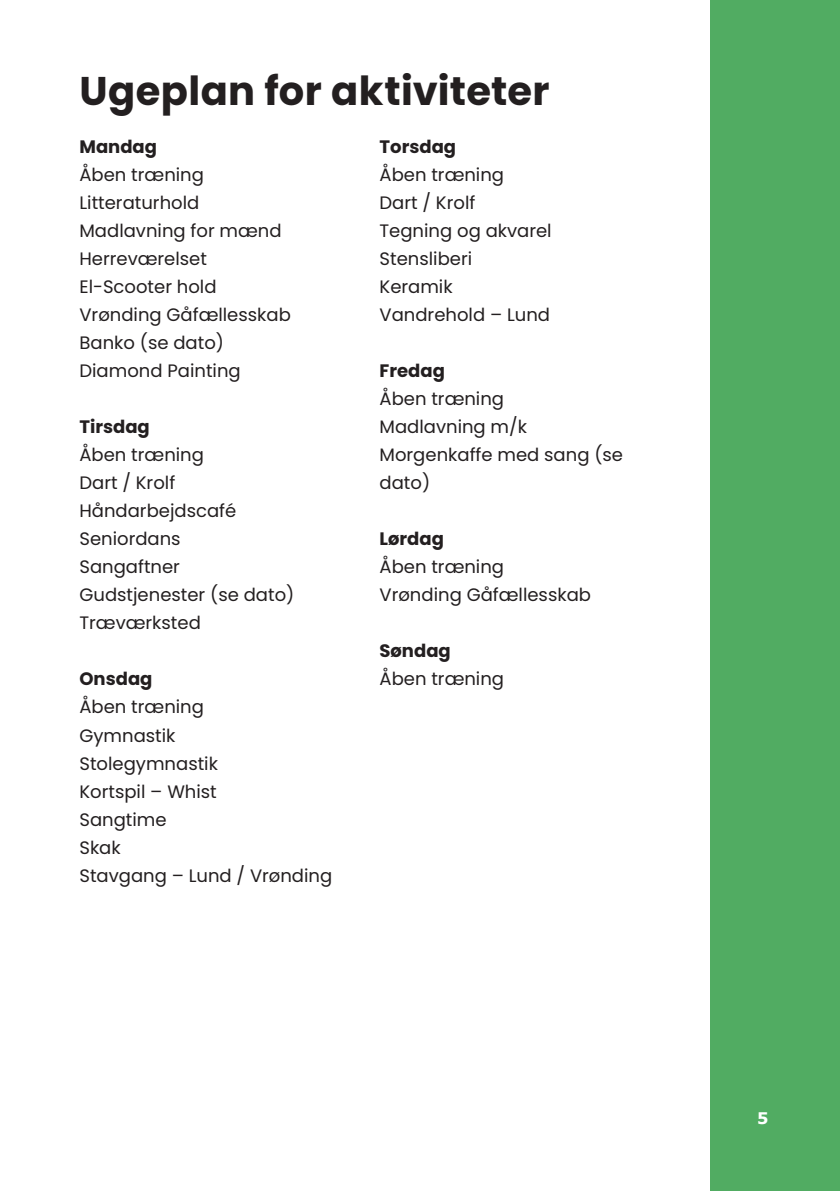
<style>
.page{position:relative;width:840px;height:1191px;background:#fff}
.page>*{position:absolute;margin:0;border:0;box-sizing:border-box;transform-origin:0 0}
.Underoverskrift{font:700 40px "Poppins";letter-spacing:.01em;color:#231f20}
.brødtekst{font:18px/28px "Poppins";color:#231f20}
.Mellemrubrik{font:700 18px "Poppins";color:#231f20}
.t1{font:700 16px "Verdana";color:#fff}
</style>
<div class="page">
<div style="left:710px;top:0;width:129px;height:1191px;background:#51ac62"></div>
<h2 class="Underoverskrift" style="left:79px;top:68px;width:471px">Ugeplan for aktiviteter</h2>
<h3 class="Mellemrubrik" style="left:79px;top:136px;width:79px">Mandag</h3>
<p class="brødtekst" style="left:79px;top:161px;width:126px">Åben træning</p>
<p class="brødtekst" style="left:79px;top:189px;width:121px">Litteraturhold</p>
<p class="brødtekst" style="left:79px;top:217px;width:203px">Madlavning for mænd</p>
<p class="brødtekst" style="left:79px;top:245px;width:129px">Herreværelset</p>
<p class="brødtekst" style="left:79px;top:273px;width:138px">El-Scooter hold</p>
<p class="brødtekst" style="left:79px;top:301px;width:213px">Vrønding Gåfællesskab</p>
<p class="brødtekst" style="left:79px;top:329px;width:146px">Banko (se dato)</p>
<p class="brødtekst" style="left:79px;top:357px;width:163px">Diamond Painting</p>
<h3 class="Mellemrubrik" style="left:79px;top:416px;width:72px">Tirsdag</h3>
<p class="brødtekst" style="left:79px;top:441px;width:126px">Åben træning</p>
<p class="brødtekst" style="left:79px;top:469px;width:97px">Dart / Krolf</p>
<p class="brødtekst" style="left:79px;top:497px;width:158px">Håndarbejdscafé</p>
<p class="brødtekst" style="left:79px;top:525px;width:103px">Seniordans</p>
<p class="brødtekst" style="left:79px;top:553px;width:102px">Sangaftner</p>
<p class="brødtekst" style="left:79px;top:581px;width:216px">Gudstjenester (se dato)</p>
<p class="brødtekst" style="left:79px;top:609px;width:123px">Træværksted</p>
<h3 class="Mellemrubrik" style="left:379px;top:136px;width:78px">Torsdag</h3>
<p class="brødtekst" style="left:379px;top:161px;width:126px">Åben træning</p>
<p class="brødtekst" style="left:379px;top:189px;width:97px">Dart / Krolf</p>
<p class="brødtekst" style="left:379px;top:217px;width:174px">Tegning og akvarel</p>
<p class="brødtekst" style="left:379px;top:245px;width:94px">Stensliberi</p>
<p class="brødtekst" style="left:379px;top:273px;width:75px">Keramik</p>
<p class="brødtekst" style="left:379px;top:301px;width:172px">Vandrehold – Lund</p>
<h3 class="Mellemrubrik" style="left:379px;top:360px;width:67px">Fredag</h3>
<p class="brødtekst" style="left:379px;top:385px;width:126px">Åben træning</p>
<p class="brødtekst" style="left:379px;top:413px;width:149px">Madlavning m/k</p>
<p class="brødtekst" style="left:379px;top:441px;width:245px">Morgenkaffe med sang (se dato)</p>
<h3 class="Mellemrubrik" style="left:379px;top:528px;width:66px">Lørdag</h3>
<p class="brødtekst" style="left:379px;top:553px;width:126px">Åben træning</p>
<p class="brødtekst" style="left:379px;top:581px;width:213px">Vrønding Gåfællesskab</p>
<h3 class="Mellemrubrik" style="left:379px;top:640px;width:73px">Søndag</h3>
<p class="brødtekst" style="left:379px;top:665px;width:126px">Åben træning</p>
<h3 class="Mellemrubrik" style="left:79px;top:668px;width:74px">Onsdag</h3>
<p class="brødtekst" style="left:79px;top:693px;width:126px">Åben træning</p>
<p class="brødtekst" style="left:79px;top:721px;width:98px">Gymnastik</p>
<p class="brødtekst" style="left:79px;top:749px;width:140px">Stolegymnastik</p>
<p class="brødtekst" style="left:79px;top:777px;width:139px">Kortspil – Whist</p>
<p class="brødtekst" style="left:79px;top:805px;width:89px">Sangtime</p>
<p class="brødtekst" style="left:79px;top:833px;width:43px">Skak</p>
<p class="brødtekst" style="left:79px;top:861px;width:254px">Stavgang – Lund / Vrønding</p>
<p class="t1" style="left:756px;top:1107px;width:13px">5</p>
</div>
